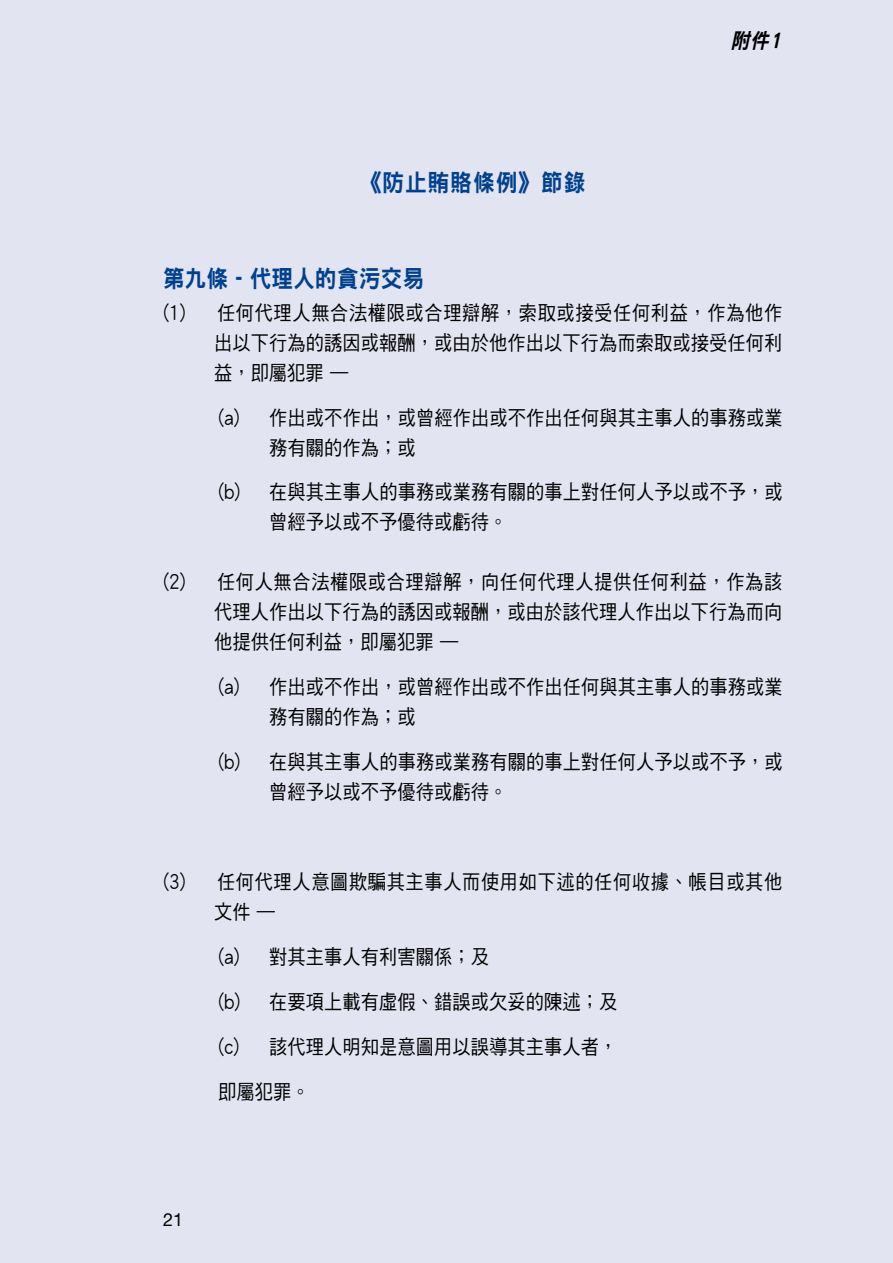
<style>
.page{position:relative;width:893px;height:1263px;background:#e2e4f1}
.page>*{position:absolute;margin:0;border:0;box-sizing:border-box;transform-origin:0 0}
.t1{font:24px "DF Hei HK W9";letter-spacing:.01em;color:#00418f;scale:.9 1}
.t2{font:24px "DF Hei HK W9";letter-spacing:.05em;color:#00418f;scale:.9 1}
.t3{font:italic 21px "DF Hei HK W9";color:#000;scale:.9 1}
.t4{font:20.25px/30px "DF Hei HK W5";letter-spacing:.005em;color:#000;scale:.9 1}
.t5{font:20.25px/30px "DF Hei HK W5";letter-spacing:.035em;color:#000;scale:.9 1}
.t6{font:18px "Helvetica Neue LT Std";color:#000}
</style>
<div class="page">
<p class="t2" style="left:360px;top:170px;width:252px">《防止賄賂條例》節錄</p>
<p class="t3" style="left:731px;top:29px;width:62px">附件1</p>
<p class="t1" style="left:163px;top:265px;width:292px">第九條 - 代理人的貪污交易</p>
<p class="t4" style="left:214px;top:297px;width:633px;text-align:justify;text-indent:-51px">(1) 任何代理人無合法權限或合理辯解，索取或接受任何利益，作為他作出以下行為的誘因或報酬，或由於他作出以下行為而索取或接受任何利益，即屬犯罪 –</p>
<p class="t4" style="left:269px;top:402px;width:572px;text-indent:-51px">(a) 作出或不作出，或曾經作出或不作出任何與其主事人的事務或業務有關的作為；或</p>
<p class="t4" style="left:269px;top:477px;width:572px;text-indent:-51px">(b) 在與其主事人的事務或業務有關的事上對任何人予以或不予，或曾經予以或不予優待或虧待。</p>
<p class="t4" style="left:214px;top:567px;width:633px;text-align:justify;text-indent:-51px">(2) 任何人無合法權限或合理辯解，向任何代理人提供任何利益，作為該代理人作出以下行為的誘因或報酬，或由於該代理人作出以下行為而向他提供任何利益，即屬犯罪 –</p>
<p class="t4" style="left:269px;top:672px;width:572px;text-indent:-51px">(a) 作出或不作出，或曾經作出或不作出任何與其主事人的事務或業務有關的作為；或</p>
<p class="t4" style="left:269px;top:747px;width:572px;text-indent:-51px">(b) 在與其主事人的事務或業務有關的事上對任何人予以或不予，或曾經予以或不予優待或虧待。</p>
<p class="t5" style="left:214px;top:866px;width:633px;text-indent:-51px">(3) 任何代理人意圖欺騙其主事人而使用如下述的任何收據、帳目或其他文件 –</p>
<p class="t4" style="left:218px;top:941px;width:302px">(a) 對其主事人有利害關係；及</p>
<p class="t4" style="left:218px;top:986px;width:445px">(b) 在要項上載有虛假、錯誤或欠妥的陳述；及</p>
<p class="t4" style="left:218px;top:1031px;width:445px">(c) 該代理人明知是意圖用以誤導其主事人者，</p>
<p class="t4" style="left:218px;top:1076px;width:103px">即屬犯罪。</p>
<p class="t6" style="left:163px;top:1209px;width:22px">21</p>
</div>
